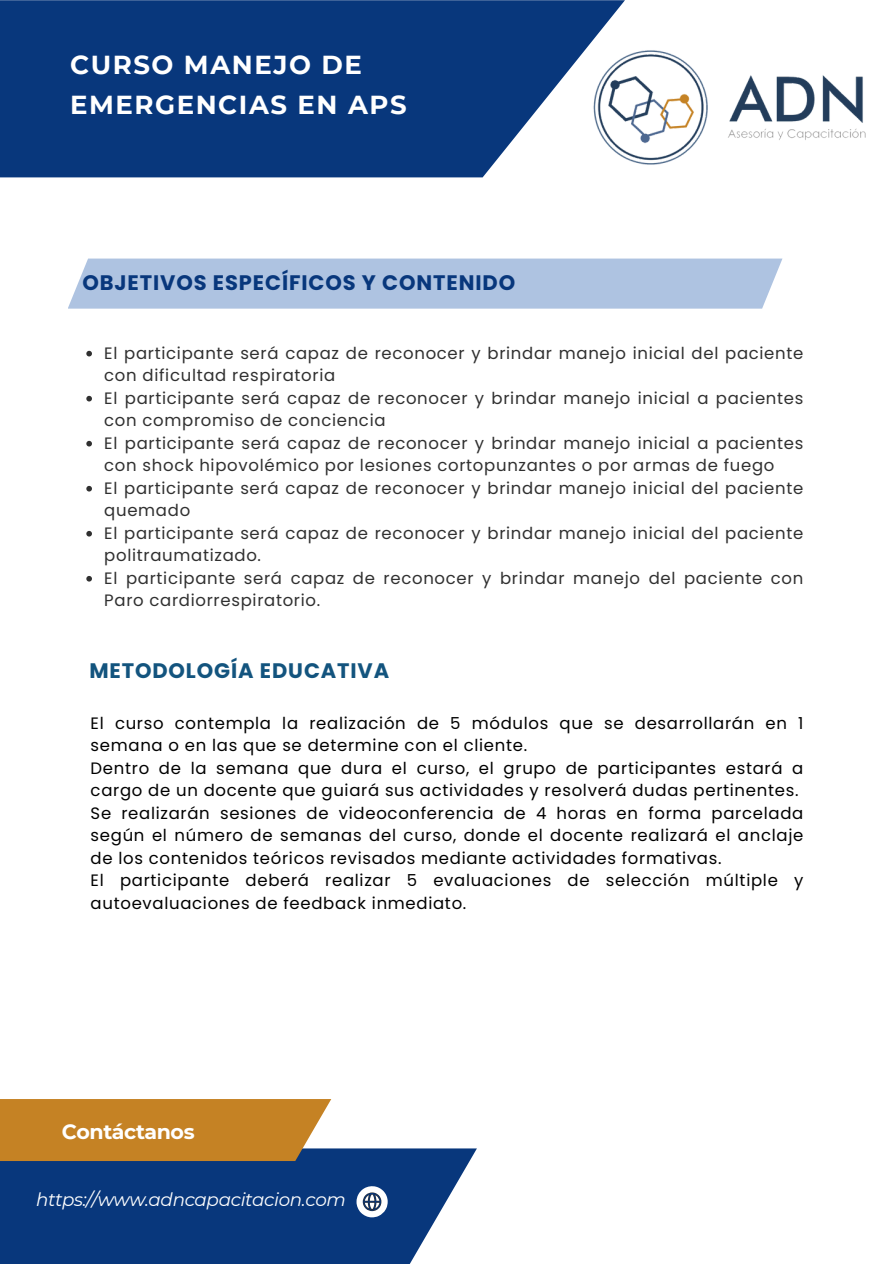
<style>
.page{position:relative;width:893px;height:1264px;background:#fff}
.page>*{position:absolute;margin:0;border:0;box-sizing:border-box;transform-origin:0 0}
.t1{font:700 25.95px/40.5px "Montserrat";letter-spacing:.06em;color:#fff}
.t2{font:700 21px "Poppins";letter-spacing:.04em;color:#08377c}
.t3{font:700 21px "Poppins";letter-spacing:.04em;color:#13547e}
.t4{font:700 20.55px "Montserrat";letter-spacing:-.02em;color:#fff}
.t5{font:italic 18.3px "Montserrat";letter-spacing:-.02em;color:#fff}
.t6{font:16.5px/22.5px "Poppins";letter-spacing:.04em;color:#303030}
.t7{font:16.5px/22.5px "Poppins";letter-spacing:.04em;color:#000}
</style>
<div class="page">
<svg style="left:0;top:0;width:625px;height:177px;background:#1b4686"></svg>
<img style="left:592px;top:43px;width:274px;height:126px">
<div style="left:68px;top:258px;width:714px;height:50px;background:#aec3e1"></div>
<div style="left:0;top:1148px;width:476px;height:115px;background:#08377c"></div>
<div style="left:0;top:1099px;width:331px;height:61px;background:#c58224"></div>
<svg style="left:356px;top:1186px;width:31px;height:31px"></svg>
<svg style="left:86px;top:351px;width:6px;height:5px"></svg>
<svg style="left:86px;top:396px;width:6px;height:5px"></svg>
<svg style="left:86px;top:441px;width:6px;height:5px"></svg>
<svg style="left:86px;top:486px;width:6px;height:5px"></svg>
<svg style="left:86px;top:531px;width:6px;height:5px"></svg>
<svg style="left:86px;top:576px;width:6px;height:5px"></svg>
<p class="t1" style="left:70px;top:44px;width:338px">CURSO MANEJO DE<br>EMERGENCIAS EN APS</p>
<p class="t2" style="left:82px;top:268px;width:434px">OBJETIVOS ESPECÍFICOS Y CONTENIDO</p>
<h2 class="t6" style="left:104px;top:342px;width:700px">El participante será capaz de reconocer y brindar manejo inicial del paciente con dificultad respiratoria</h2>
<p class="t6" style="left:104px;top:387px;width:700px">El participante será capaz de reconocer y brindar manejo inicial a pacientes con compromiso de conciencia</p>
<p class="t6" style="left:104px;top:432px;width:700px">El participante será capaz de reconocer y brindar manejo inicial a pacientes con shock hipovolémico por lesiones cortopunzantes o por armas de fuego</p>
<p class="t6" style="left:104px;top:477px;width:700px">El participante será capaz de reconocer y brindar manejo inicial del paciente quemado</p>
<p class="t6" style="left:104px;top:522px;width:700px">El participante será capaz de reconocer y brindar manejo inicial del paciente politraumatizado.</p>
<p class="t6" style="left:104px;top:567px;width:700px">El participante será capaz de reconocer y brindar manejo del paciente con<br>Paro cardiorrespiratorio.</p>
<p class="t3" style="left:89px;top:655px;width:301px">METODOLOGÍA EDUCATIVA</p>
<p class="t7" style="left:91px;top:711px;width:714px">El curso contempla la realización de 5 módulos que se desarrollarán en 1 semana o en las que se determine con el cliente.</p>
<p class="t7" style="left:91px;top:756px;width:714px">Dentro de la semana que dura el curso, el grupo de participantes estará a cargo de un docente que guiará sus actividades y resolverá dudas pertinentes.</p>
<p class="t7" style="left:91px;top:801px;width:714px;text-align:justify">Se realizarán sesiones de videoconferencia de 4 horas en forma parcelada según el número de semanas del curso, donde el docente realizará el anclaje de los contenidos teóricos revisados mediante actividades formativas.</p>
<h3 class="t7" style="left:91px;top:869px;width:714px">El participante deberá realizar 5 evaluaciones de selección múltiple y autoevaluaciones de feedback inmediato.</h3>
<p class="t4" style="left:62px;top:1119px;width:134px">Contáctanos</p>
<h2 class="t5" style="left:36px;top:1188px;width:311px">https://www.adncapacitacion.com</h2>
</div>
